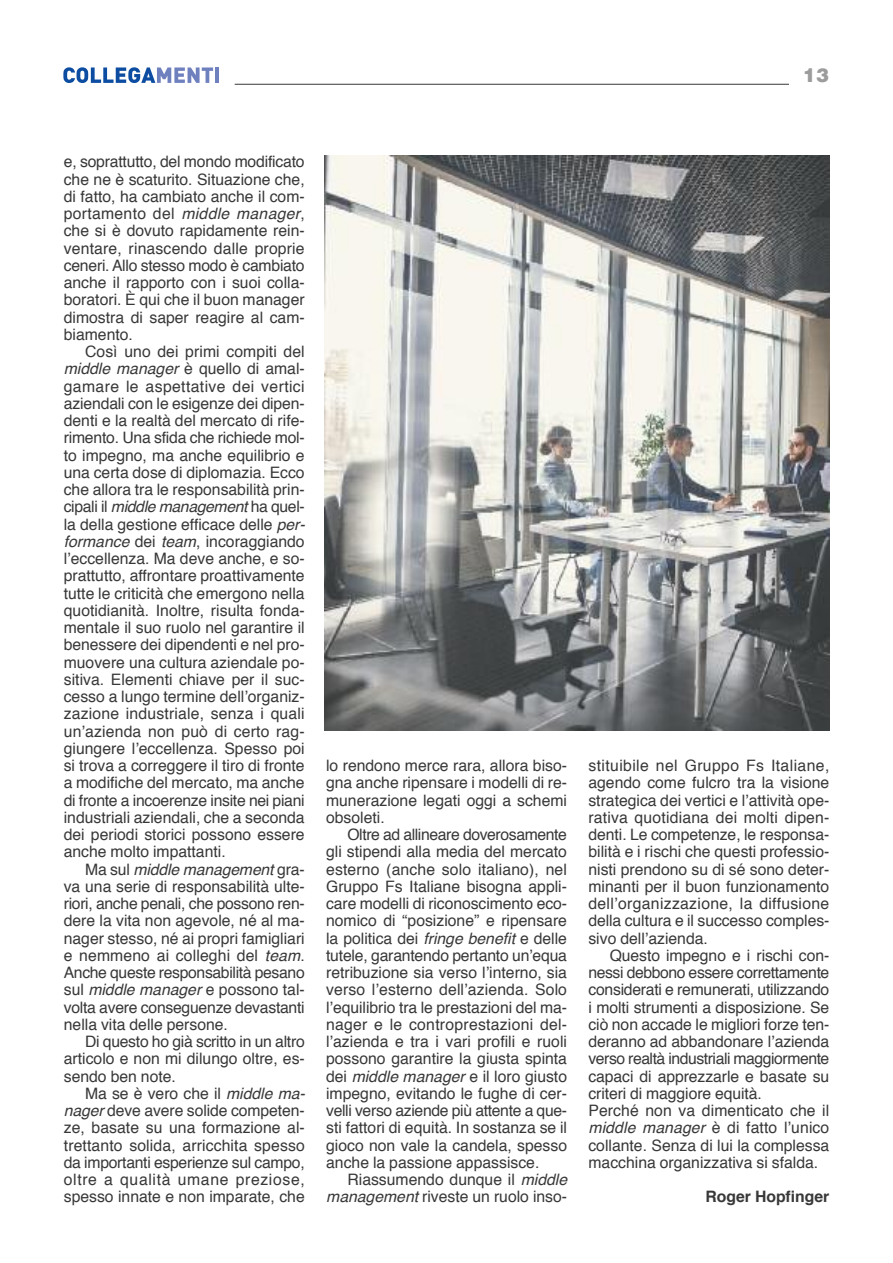
<style>
.page{position:relative;width:893px;height:1263px;background:#fff}
.page>*{position:absolute;margin:0;border:0;box-sizing:border-box;transform-origin:0 0}
.t1{font:900 19.5px "Helvetica";color:#9c9c9c}
.t2{font:15.75px/17.2px "Helvetica";color:#393839;text-align:justify}
.t3{font:700 15.75px "Helvetica";color:#393839}
.s1{font-style:italic}
</style>
<div class="page">
<svg style="left:63px;top:67px;width:150px;height:16px"></svg>
<hr style="left:215px;top:67px;width:4px;height:16px;background:#6f80bf">
<hr style="left:235px;top:84px;width:574px;height:1px;background:#393839">
<div style="left:789px;top:61px;width:40px;height:40px;background:#fff"></div>
<img style="left:324px;top:156px;width:505px;height:574px">
<p class="t1" style="left:803px;top:61px;width:28px">13</p>
<p class="t2" style="left:64px;top:154px;width:242px">e, soprattutto, del mondo modificato che ne è scaturito. Situazione che, di fatto, ha cambiato anche il com&shy;portamento del <span class="s1">middle manager</span>, che si è dovuto rapidamente rein&shy;ventare, rinascendo dalle proprie ceneri. Allo stesso modo è cambiato anche il rapporto con i suoi colla&shy;boratori. È qui che il buon manager dimostra di saper reagire al cam&shy;biamento.</p>
<p class="t2" style="left:64px;top:344px;width:242px;text-indent:21px">Così uno dei primi compiti del <span class="s1">middle manager</span> è quello di amal&shy;gamare le aspettative dei vertici aziendali con le esigenze dei dipen&shy;denti e la realtà del mercato di rife&shy;rimento. Una sfida che richiede mol&shy;to impegno, ma anche equilibrio e una certa dose di diplomazia. Ecco che allora tra le responsabilità prin&shy;cipali il <span class="s1">middle management</span> ha quel&shy;la della gestione efficace delle <span class="s1">per&shy;formance</span> dei <span class="s1">team</span>, incoraggiando l’eccellenza. Ma deve anche, e so&shy;prattutto, affrontare proattivamente tutte le criticità che emergono nella quotidianità. Inoltre, risulta fonda&shy;mentale il suo ruolo nel garantire il benessere dei dipendenti e nel pro&shy;muovere una cultura aziendale po&shy;sitiva. Elementi chiave per il suc&shy;cesso a lungo termine dell’organiz&shy;zazione industriale, senza i quali un’azienda non può di certo rag&shy;giungere l’eccellenza. Spesso poi si trova a correggere il tiro di fronte a modifiche del mercato, ma anche di fronte a incoerenze insite nei piani industriali aziendali, che a seconda dei periodi storici possono essere anche molto impattanti.</p>
<p class="t2" style="left:64px;top:862px;width:242px;text-indent:21px">Ma sul <span class="s1">middle management</span> gra&shy;va una serie di responsabilità ulte&shy;riori, anche penali, che possono ren&shy;dere la vita non agevole, né al ma&shy;nager stesso, né ai propri famigliari e nemmeno ai colleghi del <span class="s1">team</span>.<br>Anche queste responsabilità pesano sul <span class="s1">middle manager</span> e possono tal&shy;volta avere conseguenze devastanti nella vita delle persone.</p>
<p class="t2" style="left:64px;top:1034px;width:242px;text-indent:21px">Di questo ho già scritto in un altro articolo e non mi dilungo oltre, es&shy;sendo ben note.</p>
<p class="t2" style="left:64px;top:1086px;width:242px;text-indent:21px">Ma se è vero che il <span class="s1">middle ma&shy;nager</span> deve avere solide competen&shy;ze, basate su una formazione al&shy;trettanto solida, arricchita spesso da importanti esperienze sul campo, oltre a qualità umane preziose, spesso innate e non imparate, che</p>
<p class="t2" style="left:326px;top:758px;width:242px">lo rendono merce rara, allora biso&shy;gna anche ripensare i modelli di re&shy;munerazione legati oggi a schemi obsoleti.</p>
<p class="t2" style="left:326px;top:827px;width:243px;text-indent:21px">Oltre ad allineare doverosamente gli stipendi alla media del mercato esterno (anche solo italiano), nel Gruppo Fs Italiane bisogna appli&shy;care modelli di riconoscimento eco&shy;nomico di “posizione” e ripensare la politica dei <span class="s1">fringe benefit</span> e delle tutele, garantendo pertanto un’equa retribuzione sia verso l’interno, sia verso l’esterno dell’azienda. Solo l’equilibrio tra le prestazioni del ma&shy;nager e le controprestazioni del&shy;l’azienda e tra i vari profili e ruoli possono garantire la giusta spinta dei <span class="s1">middle manager</span> e il loro giusto impegno, evitando le fughe di cer&shy;velli verso aziende più attente a que&shy;sti fattori di equità. In sostanza se il gioco non vale la candela, spesso anche la passione appassisce.</p>
<p class="t2" style="left:326px;top:1172px;width:242px;text-align:right">Riassumendo dunque il <span class="s1">middle management</span> riveste un ruolo inso-</p>
<p class="t2" style="left:588px;top:758px;width:242px">stituibile nel Gruppo Fs Italiane, agendo come fulcro tra la visione strategica dei vertici e l’attività ope&shy;rativa quotidiana dei molti dipen&shy;denti. Le competenze, le responsa&shy;bilità e i rischi che questi professio&shy;nisti prendono su di sé sono deter&shy;minanti per il buon funzionamento dell’organizzazione, la diffusione della cultura e il successo comples&shy;sivo dell’azienda.</p>
<p class="t2" style="left:588px;top:948px;width:242px;text-align:left;text-indent:21px">Questo impegno e i rischi con&shy;nessi debbono essere correttamente considerati e remunerati, utilizzando i molti strumenti a disposizione. Se ciò non accade le migliori forze ten&shy;deranno ad abbandonare l’azienda verso realtà industriali maggiormente capaci di apprezzarle e basate su criteri di maggiore equità.<br>Perché non va dimenticato che il <span class="s1">middle manager</span> è di fatto l’unico collante. Senza di lui la complessa macchina organizzativa si sfalda.</p>
<p class="t3" style="left:706px;top:1190px;width:125px">Roger Hopfinger</p>
</div>
